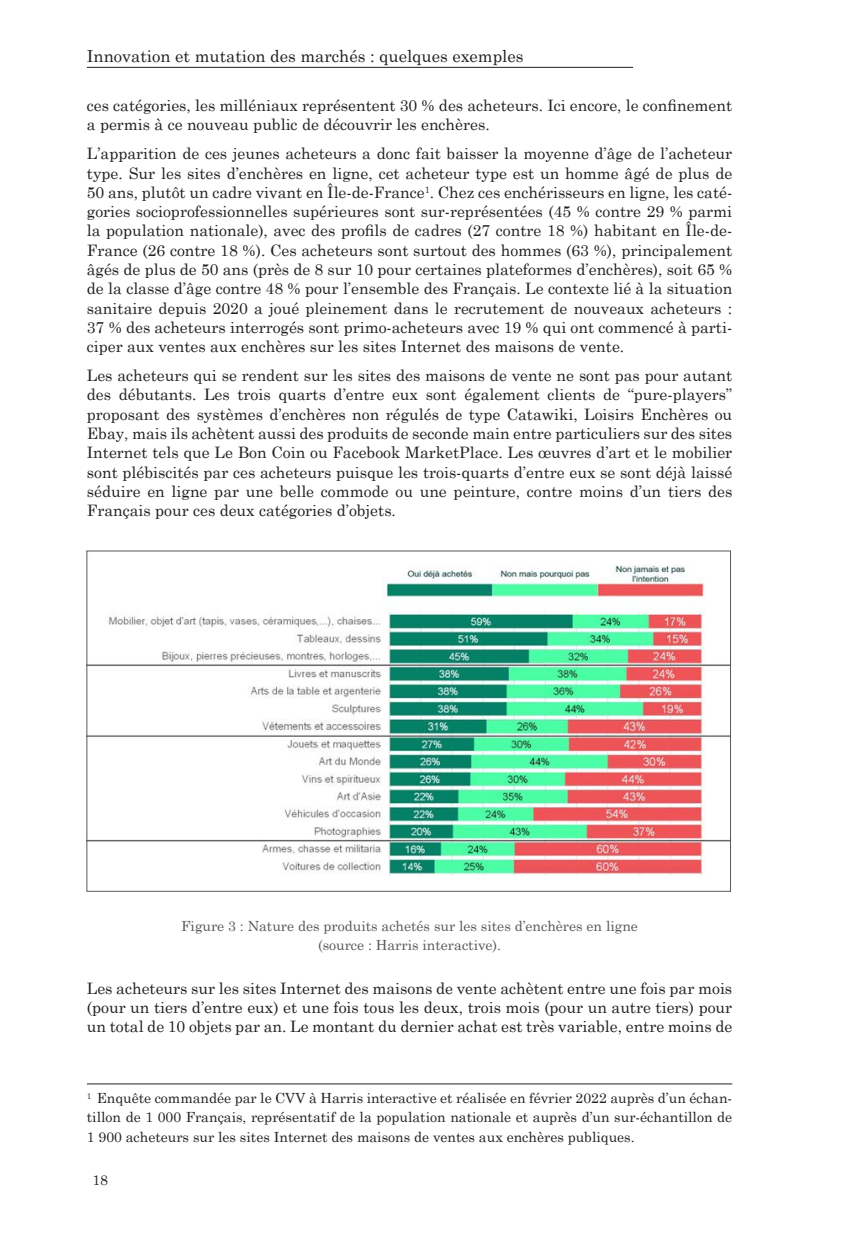
<style>
.page{position:relative;width:844px;height:1241px;background:#fff}
.page>*{position:absolute;margin:0;border:0;box-sizing:border-box;transform-origin:0 0}
.t1{font:16.62px "Century Schoolbook";color:#231f20}
.Texte_Courant{font:15.75px/19.2px "Century Schoolbook";color:#231f20;text-align:justify}
.Note_de_bas_de_page{font:14px/19.2px "Century Schoolbook";color:#231f20;text-align:justify}
.Texte_Légende{font:14px/19.2px "Century Schoolbook";color:#57585a;text-align:center}
</style>
<div class="page">
<hr style="left:87px;top:67px;width:545px;height:1px;background:#231f20">
<hr style="left:87px;top:1083px;width:645px;height:1px;background:#231f20">
<img style="left:89px;top:565px;width:639px;height:310px">
<p class="t1" style="left:87px;top:42px;width:438px">Innovation et mutation des marchés : quelques exemples</p>
<p class="Texte_Courant" style="left:87px;top:94px;width:646px">ces catégories, les milléniaux représentent 30 % des acheteurs. Ici encore, le confinement a permis à ce nouveau public de découvrir les enchères.</p>
<p class="Texte_Courant" style="left:87px;top:143px;width:646px">L’apparition de ces jeunes acheteurs a donc fait baisser la moyenne d’âge de l’acheteur type. Sur les sites d’enchères en ligne, cet acheteur type est un homme âgé de plus de 50 ans, plutôt un cadre vivant en Île-de-France<sup>1</sup>. Chez ces enchérisseurs en ligne, les caté&shy;gories socioprofessionnelles supérieures sont sur-représentées (45 % contre 29 % parmi la population nationale), avec des profils de cadres (27 contre 18 %) habitant en Île-de-France (26 contre 18 %). Ces acheteurs sont surtout des hommes (63 %), principalement âgés de plus de 50 ans (près de 8 sur 10 pour certaines plateformes d’enchères), soit 65 % de la classe d’âge contre 48 % pour l’ensemble des Français. Le contexte lié à la situation sanitaire depuis 2020 a joué pleinement dans le recrutement de nouveaux acheteurs :<br>37 % des acheteurs interrogés sont primo-acheteurs avec 19 % qui ont commencé à parti&shy;ciper aux ventes aux enchères sur les sites Internet des maisons de vente.</p>
<p class="Texte_Courant" style="left:87px;top:364px;width:646px">Les acheteurs qui se rendent sur les sites des maisons de vente ne sont pas pour autant des débutants. Les trois quarts d’entre eux sont également clients de “pure-players” proposant des systèmes d’enchères non régulés de type Catawiki, Loisirs Enchères ou Ebay, mais ils achètent aussi des produits de seconde main entre particuliers sur des sites Internet tels que Le Bon Coin ou Facebook MarketPlace. Les œuvres d’art et le mobilier sont plébiscités par ces acheteurs puisque les trois-quarts d’entre eux se sont déjà laissé séduire en ligne par une belle commode ou une peinture, contre moins d’un tiers des Français pour ces deux catégories d’objets.</p>
<p class="Texte_Légende" style="left:181px;top:914px;width:458px">Figure 3 : Nature des produits achetés sur les sites d’enchères en ligne (source : Harris interactive).</p>
<p class="Texte_Courant" style="left:87px;top:977px;width:646px">Les acheteurs sur les sites Internet des maisons de vente achètent entre une fois par mois (pour un tiers d’entre eux) et une fois tous les deux, trois mois (pour un autre tiers) pour un total de 10 objets par an. Le montant du dernier achat est très variable, entre moins de</p>
<p class="Note_de_bas_de_page" style="left:87px;top:1087px;width:646px"><sup>1</sup> Enquête commandée par le CVV à Harris interactive et réalisée en février 2022 auprès d’un échan&shy;tillon de 1 000 Français, représentatif de la population nationale et auprès d’un sur-échantillon de 1 900 acheteurs sur les sites Internet des maisons de ventes aux enchères publiques.</p>
<p class="Note_de_bas_de_page" style="left:92px;top:1168px;width:17px">18</p>
</div>
